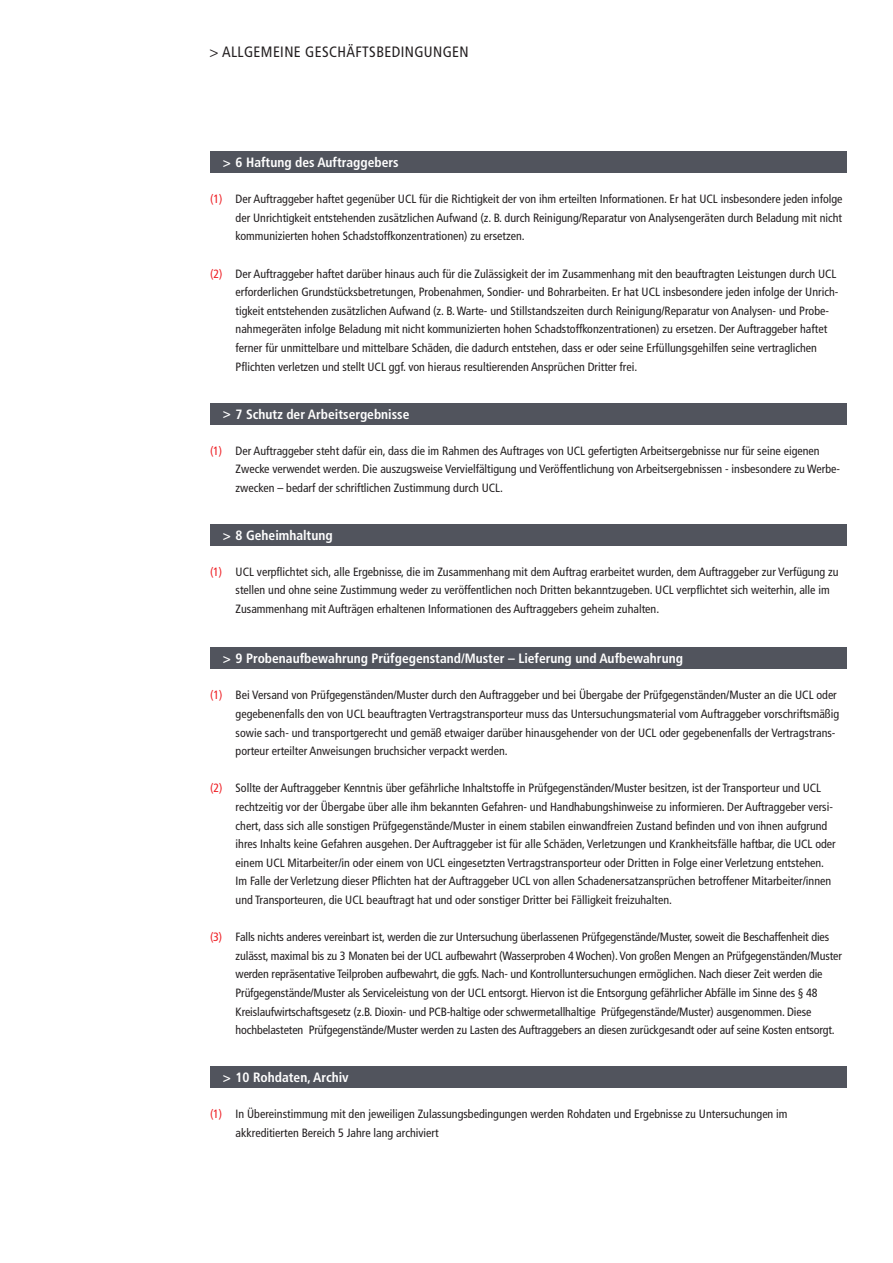
<style>
.page{position:relative;width:893px;height:1263px;background:#fff}
.page>*{position:absolute;margin:0;border:0;box-sizing:border-box;transform-origin:0 0}
._01_rubrik{font:condensed 15px "Frutiger";letter-spacing:.025em;color:#231f20}
._08_kasten___topline{font:700 condensed 13.5px "Frutiger";color:#fff}
._05_copy{font:condensed 12px/18.6px "Frutiger";color:#231f20}
.s1{color:#ee1d23}
</style>
<div class="page">
<div style="left:210px;top:152px;width:636px;height:21px;background:#51545d"></div>
<div style="left:210px;top:403px;width:636px;height:21px;background:#51545d"></div>
<div style="left:210px;top:524px;width:636px;height:21px;background:#51545d"></div>
<div style="left:210px;top:648px;width:636px;height:21px;background:#51545d"></div>
<div style="left:210px;top:1067px;width:636px;height:21px;background:#51545d"></div>
<p class="_01_rubrik" style="left:209px;top:43px;width:261px">&gt; ALLGEMEINE GESCHÄFTSBEDINGUNGEN</p>
<p class="_08_kasten___topline" style="left:223px;top:155px;width:177px">&gt; 6 Haftung des Auftraggebers</p>
<p class="_05_copy" style="left:236px;top:190px;width:609px;text-align:justify;text-indent:-26px"><span class="s1">(1)</span> Der Auftraggeber haftet gegenüber UCL für die Richtigkeit der von ihm erteilten Informationen. Er hat UCL insbesondere jeden infolge der Unrichtigkeit entstehenden zusätzlichen Aufwand (z. B. durch Reinigung/Reparatur von Analysengeräten durch Beladung mit nicht kommunizierten hohen Schadstoffkonzentrationen) zu ersetzen.</p>
<p class="_05_copy" style="left:236px;top:264px;width:604px;text-indent:-26px"><span class="s1">(2)</span> Der Auftraggeber haftet darüber hinaus auch für die Zulässigkeit der im Zusammenhang mit den beauftragten Leistungen durch UCL erforderlichen Grundstücksbetretungen, Probenahmen, Sondier- und Bohrarbeiten. Er hat UCL insbesondere jeden infolge der Unrich&shy;tigkeit entstehenden zusätzlichen Aufwand (z. B. Warte- und Stillstandszeiten durch Reinigung/Reparatur von Analysen- und Probe&shy;nahmegeräten infolge Beladung mit nicht kommunizierten hohen Schadstoffkonzentrationen) zu ersetzen. Der Auftraggeber haftet ferner für unmittelbare und mittelbare Schäden, die dadurch entstehen, dass er oder seine Erfüllungsgehilfen seine vertraglichen Pflichten verletzen und stellt UCL ggf. von hieraus resultierenden Ansprüchen Dritter frei.</p>
<p class="_08_kasten___topline" style="left:223px;top:406px;width:188px">&gt; 7 Schutz der Arbeitsergebnisse</p>
<p class="_05_copy" style="left:236px;top:441px;width:606px;text-indent:-26px"><span class="s1">(1)</span> Der Auftraggeber steht dafür ein, dass die im Rahmen des Auftrages von UCL gefertigten Arbeitsergebnisse nur für seine eigenen<br>Zwecke verwendet werden. Die auszugsweise Vervielfältigung und Veröffentlichung von Arbeitsergebnissen - insbesondere zu Werbe&shy;zwecken – bedarf der schriftlichen Zustimmung durch UCL.</p>
<p class="_08_kasten___topline" style="left:223px;top:527px;width:111px">&gt; 8 Geheimhaltung</p>
<p class="_05_copy" style="left:236px;top:562px;width:604px;text-indent:-26px"><span class="s1">(1)</span> UCL verpflichtet sich, alle Ergebnisse, die im Zusammenhang mit dem Auftrag erarbeitet wurden, dem Auftraggeber zur Verfügung zu stellen und ohne seine Zustimmung weder zu veröffentlichen noch Dritten bekanntzugeben. UCL verpflichtet sich weiterhin, alle im<br>Zusammenhang mit Aufträgen erhaltenen Informationen des Auftraggebers geheim zuhalten.</p>
<p class="_08_kasten___topline" style="left:223px;top:651px;width:462px">&gt; 9 Probenaufbewahrung Prüfgegenstand/Muster – Lieferung und Aufbewahrung</p>
<p class="_05_copy" style="left:236px;top:686px;width:605px;text-indent:-26px"><span class="s1">(1)</span> Bei Versand von Prüfgegenständen/Muster durch den Auftraggeber und bei Übergabe der Prüfgegenständen/Muster an die UCL oder gegebenenfalls den von UCL beauftragten Vertragstransporteur muss das Untersuchungsmaterial vom Auftraggeber vorschriftsmäßig sowie sach- und transportgerecht und gemäß etwaiger darüber hinausgehender von der UCL oder gegebenenfalls der Vertragstrans&shy;porteur erteilter Anweisungen bruchsicher verpackt werden.</p>
<p class="_05_copy" style="left:236px;top:779px;width:602px;text-indent:-26px"><span class="s1">(2)</span> Sollte der Auftraggeber Kenntnis über gefährliche Inhaltstoffe in Prüfgegenständen/Muster besitzen, ist der Transporteur und UCL rechtzeitig vor der Übergabe über alle ihm bekannten Gefahren- und Handhabungshinweise zu informieren. Der Auftraggeber versi&shy;chert, dass sich alle sonstigen Prüfgegenstände/Muster in einem stabilen einwandfreien Zustand befinden und von ihnen aufgrund ihres Inhalts keine Gefahren ausgehen. Der Auftraggeber ist für alle Schäden, Verletzungen und Krankheitsfälle haftbar, die UCL oder einem UCL Mitarbeiter/in oder einem von UCL eingesetzten Vertragstransporteur oder Dritten in Folge einer Verletzung entstehen.<br>Im Falle der Verletzung dieser Pflichten hat der Auftraggeber UCL von allen Schadenersatzansprüchen betroffener Mitarbeiter/innen und Transporteuren, die UCL beauftragt hat und oder sonstiger Dritter bei Fälligkeit freizuhalten.</p>
<p class="_05_copy" style="left:236px;top:928px;width:608px;text-indent:-26px"><span class="s1">(3)</span> Falls nichts anderes vereinbart ist, werden die zur Untersuchung überlassenen Prüfgegenstände/Muster, soweit die Beschaffenheit dies zulässt, maximal bis zu 3 Monaten bei der UCL aufbewahrt (Wasserproben 4 Wochen). Von großen Mengen an Prüfgegenständen/Muster werden repräsentative Teilproben aufbewahrt, die ggfs. Nach- und Kontrolluntersuchungen ermöglichen. Nach dieser Zeit werden die Prüfgegenstände/Muster als Serviceleistung von der UCL entsorgt. Hiervon ist die Entsorgung gefährlicher Abfälle im Sinne des § 48<br>Kreislaufwirtschaftsgesetz (z.B. Dioxin- und PCB-haltige oder schwermetallhaltige Prüfgegenstände/Muster) ausgenommen. Diese hochbelasteten Prüfgegenstände/Muster werden zu Lasten des Auftraggebers an diesen zurückgesandt oder auf seine Kosten entsorgt.</p>
<p class="_08_kasten___topline" style="left:223px;top:1070px;width:127px">&gt; 10 Rohdaten, Archiv</p>
<p class="_05_copy" style="left:236px;top:1105px;width:554px;text-indent:-26px"><span class="s1">(1)</span> In Übereinstimmung mit den jeweiligen Zulassungsbedingungen werden Rohdaten und Ergebnisse zu Untersuchungen im akkreditierten Bereich 5 Jahre lang archiviert</p>
</div>
